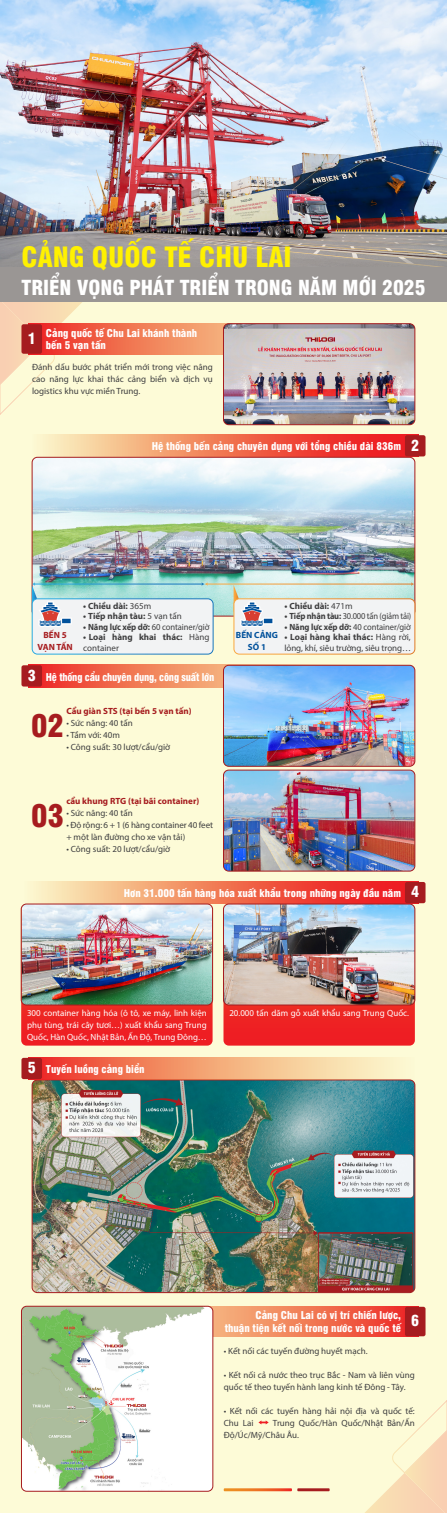
<style>
.page{position:relative;width:447px;height:1513px;background:#fff}
.page>*{position:absolute;margin:0;border:0;box-sizing:border-box;transform-origin:0 0}
.t1{font:30.75px "UTM Swiss 721 Black Condensed";color:#a61c1f}
.t2{font:27.3px "UTM Swiss 721 Black Condensed";color:#fff101}
.t3{font:20.17px "UTM Swiss 721 Black Condensed";color:#fff}
.t4{font:15px "UTM Swiss 721 Black Condensed";color:#fff}
.t5{font:10.5px/12px "UTM Swiss 721 Black Condensed";color:#fff}
.t6{font:10.5px "UTM Swiss 721 Black Condensed";letter-spacing:-.02em;color:#fff}
.t7{font:9px/12px "Myriad Pro";color:#3e3e3f}
.t8{font:9px/12px "Myriad Pro";color:#fff;text-align:justify}
.t9{font:700 9px/10.5px "Myriad Pro";color:#3e3e3f}
.t10{font:700 9px/12px "Myriad Pro";color:#a61c1f;text-align:center}
.t11{font:9px "Myriad Pro";color:#3e3e3f;scale:.95 1}
.t12{font:9px "Myriad Pro";letter-spacing:-.02em;color:#3e3e3f;scale:.94 1}
.t13{font:700 9px/12px "Myriad Pro";color:#01519b;text-align:center}
.s1{font-size:15px}
.s2{font-weight:400}
.s3{font-weight:700}
</style>
<div class="page">
<div style="left:0;top:0;width:446px;height:1513px;background:#fdfbd7"></div>
<svg style="left:0;top:302px;width:83px;height:113px"></svg>
<img style="left:0;top:0;width:446px;height:259px">
<div style="left:0;top:259px;width:446px;height:43px;background:#9a9694"></div>
<svg style="left:21px;top:906px;width:191px;height:139px;background:#ec2223"></svg>
<svg style="left:223px;top:1005px;width:191px;height:40px;background:#ec2323"></svg>
<svg style="left:41px;top:324px;width:182px;height:30px;background:#f07352"></svg>
<div style="left:21px;top:324px;width:21px;height:30px;background:#a61c1f;border-radius:2px"></div>
<svg style="left:213px;top:1306px;width:192px;height:30px;background:#f07553"></svg>
<div style="left:404px;top:1306px;width:21px;height:30px;background:#a61c1f;border-radius:2px"></div>
<svg style="left:36px;top:435px;width:382px;height:22px;background:#f17c5f"></svg>
<div style="left:404px;top:435px;width:21px;height:21px;background:#a61c1f;border-radius:2px"></div>
<svg style="left:24px;top:881px;width:394px;height:23px;background:#f07d60"></svg>
<div style="left:404px;top:882px;width:21px;height:21px;background:#a61c1f;border-radius:2px"></div>
<img style="left:223px;top:324px;width:191px;height:101px">
<div style="left:223px;top:323px;width:192px;height:102px;border:1px solid #a61c1f;border-radius:5px"></div>
<img style="left:22px;top:904px;width:190px;height:101px">
<div style="left:21px;top:904px;width:192px;height:101px;border:1px solid #a61c1f;border-radius:5px"></div>
<img style="left:223px;top:904px;width:191px;height:101px">
<div style="left:223px;top:904px;width:192px;height:101px;border:1px solid #a61c1f;border-radius:5px"></div>
<img style="left:32px;top:457px;width:382px;height:157px">
<div style="left:32px;top:457px;width:383px;height:159px;border:1px solid #a61c1f;border-radius:5px"></div>
<div style="left:234px;top:599px;width:180px;height:55px;background:#f2f3f4;border-radius:5px"></div>
<div style="left:233px;top:598px;width:182px;height:56px;border:1px solid #fff;border-radius:5px"></div>
<svg style="left:233px;top:585px;width:42px;height:64px"></svg>
<div style="left:32px;top:599px;width:181px;height:55px;background:#f2f3f4;border-radius:5px"></div>
<div style="left:32px;top:598px;width:181px;height:56px;border:1px solid #fff;border-radius:5px"></div>
<hr style="left:207px;top:584px;width:204px;height:1px;background:#fff">
<svg style="left:411px;top:582px;width:3px;height:4px"></svg>
<hr style="left:34px;top:584px;width:168px;height:1px;background:#fff">
<svg style="left:32px;top:582px;width:41px;height:67px"></svg>
<svg style="left:201px;top:582px;width:7px;height:4px"></svg>
<svg style="left:29px;top:665px;width:194px;height:22px;background:#f07252"></svg>
<div style="left:21px;top:665px;width:21px;height:21px;background:#a61c1f;border-radius:2px"></div>
<img style="left:32px;top:1080px;width:382px;height:212px">
<div style="left:32px;top:1079px;width:383px;height:214px;border:1px solid #a61c1f;border-radius:5px"></div>
<svg style="left:29px;top:1057px;width:367px;height:22px;background:#f4a27a"></svg>
<div style="left:21px;top:1058px;width:21px;height:21px;background:#a61c1f;border-radius:2px"></div>
<img style="left:21px;top:1306px;width:192px;height:185px">
<div style="left:21px;top:1306px;width:192px;height:185px;border:1px solid #a61c1f;border-radius:5px"></div>
<hr style="left:297px;top:1488px;width:32px;height:3px;background:#a61c1f">
<svg style="left:223px;top:1488px;width:69px;height:3px"></svg>
<img style="left:223px;top:665px;width:191px;height:101px">
<div style="left:223px;top:665px;width:192px;height:101px;border:1px solid #a61c1f;border-radius:5px"></div>
<img style="left:223px;top:770px;width:191px;height:101px">
<div style="left:223px;top:770px;width:192px;height:101px;border:1px solid #a61c1f;border-radius:5px"></div>
<svg style="left:258px;top:1420px;width:10px;height:4px"></svg>
<svg style="left:365px;top:1401px;width:81px;height:112px"></svg>
<h2 class="t2" style="left:21px;top:236px;width:271px">CẢNG QUỐC TẾ CHU LAI</h2>
<h3 class="t3" style="left:21px;top:272px;width:405px">TRIỂN VỌNG PHÁT TRIỂN TRONG NĂM MỚI 2025</h3>
<p class="t5" style="left:46px;top:326px;width:153px;text-indent:-18px"><span class="s1">1</span> Cảng quốc tế Chu Lai khánh thành bến 5 vạn tấn</p>
<p class="t7" style="left:32px;top:360px;width:182px;text-align:justify">Đánh dấu bước phát triển mới trong việc nâng cao năng lực khai thác cảng biển và dịch vụ logistics khu vực miền Trung.</p>
<p class="t5" style="left:152px;top:440px;width:269px">Hệ thống bến cảng chuyên dụng với tổng chiều dài 836m <span class="s1">2</span></p>
<p class="t9" style="left:83px;top:600px;width:69px">• Chiều dài: <span class="s2">365m</span></p>
<p class="t9" style="left:83px;top:610px;width:100px">• Tiếp nhận tàu: <span class="s2">5 vạn tấn</span></p>
<p class="t11" style="left:83px;top:621px;width:134px"><span class="s3">• Năng lực xếp dỡ:</span> 60 container/giờ</p>
<p class="t9" style="left:83px;top:631px;width:128px">• Loại hàng khai thác: <span class="s2">Hàng container</span></p>
<p class="t10" style="left:37px;top:629px;width:37px">BẾN 5<br>VẠN TẤN</p>
<p class="t6" style="left:28px;top:669px;width:188px"><span class="s1">3</span> Hệ thống cẩu chuyên dụng, công suất lớn</p>
<h1 class="t1" style="left:31px;top:703px;width:34px">02</h1>
<p class="t10" style="left:66px;top:705px;width:127px">Cẩu giàn STS (tại bến 5 vạn tấn)</p>
<p class="t7" style="left:66px;top:717px;width:68px">• Sức nâng: 40 tấn</p>
<p class="t7" style="left:66px;top:729px;width:55px">• Tầm với: 40m</p>
<p class="t7" style="left:66px;top:741px;width:105px">• Công suất: 30 lượt/cẩu/giờ</p>
<p class="t10" style="left:66px;top:794px;width:134px">cẩu khung RTG (tại bãi container)</p>
<h1 class="t1" style="left:31px;top:792px;width:34px">03</h1>
<p class="t7" style="left:66px;top:806px;width:68px">• Sức nâng: 40 tấn</p>
<p class="t7" style="left:66px;top:818px;width:148px">• Độ rộng: 6 + 1 (6 hàng container 40 feet + một làn đường cho xe vận tải)</p>
<p class="t7" style="left:66px;top:842px;width:105px">• Công suất: 20 lượt/cẩu/giờ</p>
<p class="t9" style="left:284px;top:600px;width:69px">• Chiều dài: <span class="s2">471m</span></p>
<p class="t12" style="left:284px;top:610px;width:136px"><span class="s3">• Tiếp nhận tàu:</span> 30.000 tấn (giảm tải)</p>
<p class="t11" style="left:284px;top:621px;width:134px"><span class="s3">• Năng lực xếp dỡ:</span> 40 container/giờ</p>
<p class="t7" style="left:284px;top:632px;width:128px;line-height:10.5px"><span class="s3">• Loại hàng khai thác:</span> Hàng rời, lỏng, khí, siêu trường, siêu trọng…</p>
<p class="t13" style="left:236px;top:629px;width:43px">BẾN CẢNG<br>SỐ 1</p>
<p class="t5" style="left:124px;top:886px;width:297px">Hơn 31.000 tấn hàng hóa xuất khẩu trong những ngày đầu năm <span class="s1">4</span></p>
<p class="t8" style="left:27px;top:1007px;width:181px">300 container hàng hóa (ô tô, xe máy, linh kiện phụ tùng, trái cây tươi…) xuất khẩu sang Trung Quốc, Hàn Quốc, Nhật Bản, Ấn Độ, Trung Đông…</p>
<p class="t5" style="left:28px;top:1062px;width:118px"><span class="s1">5</span> Tuyến luồng cảng biển</p>
<p class="t8" style="left:229px;top:1007px;width:181px">20.000 tấn dăm gỗ xuất khẩu sang Trung Quốc.</p>
<p class="t5" style="left:224px;top:1308px;width:178px;line-height:12.6px;text-align:right">Cảng Chu Lai có vị trí chiến lược,<br>thuận tiện kết nối trong nước và quốc tế</p>
<h3 class="t4" style="left:411px;top:1309px;width:10px">6</h3>
<p class="t7" style="left:223px;top:1344px;width:145px">• Kết nối các tuyến đường huyết mạch.</p>
<p class="t7" style="left:223px;top:1368px;width:192px">• Kết nối cả nước theo trục Bắc - Nam và liên vùng quốc tế theo tuyến hành lang kinh tế Đông - Tây.</p>
<p class="t7" style="left:223px;top:1404px;width:192px">• Kết nối các tuyến hàng hải nội địa và quốc tế:<br>Chu Lai</p>
<p class="t7" style="left:223px;top:1416px;width:192px;text-indent:49px">Trung Quốc/Hàn Quốc/Nhật Bản/Ấn<br>Độ/Úc/Mỹ/Châu Âu.</p>
</div>
